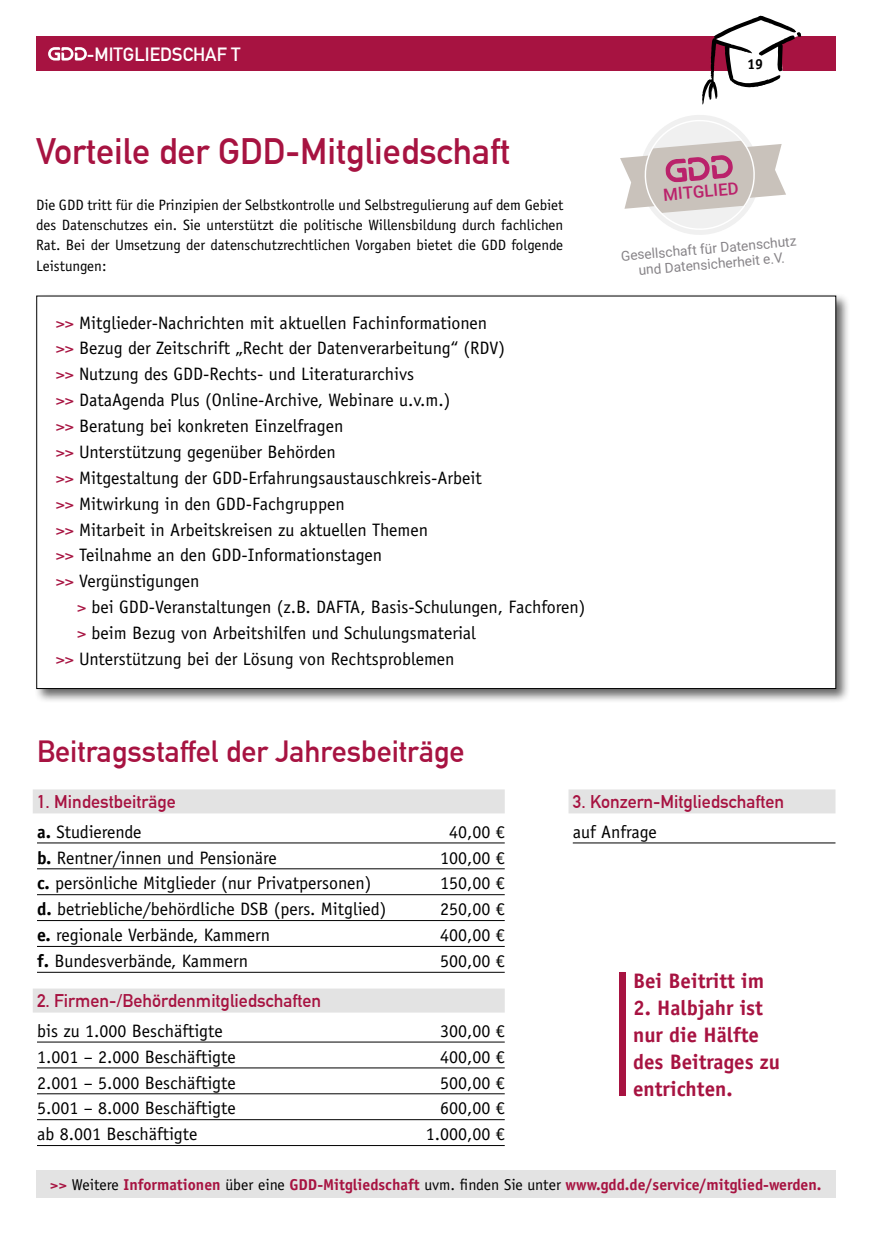
<style>
.page{position:relative;width:872px;height:1234px;background:#fff}
.page>*{position:absolute;margin:0;border:0;box-sizing:border-box;transform-origin:0 0}
.t1{font:700 36px "DIN Alternate";color:#a71341}
.t2{font:700 30px "DIN Alternate";color:#a71341}
.t3{font:700 21px/27px "Officina Sans Std";color:#a71341}
.t4{font:700 18.75px "DIN Alternate";color:#fff}
.t5{font:18px/25.8px "Officina Sans Std";color:#000}
.t6{font:700 18px "DIN Alternate";color:#a71341}
.t7{font:500 16.8px "Roboto";color:#ba226b}
.t8{font:700 15.75px "Officina Sans Std";color:#a71341}
.t9{font:15px/20.2px "Officina Sans Std";color:#000;text-align:justify}
.t10{font:700 14.55px "Officina Sans Std";color:#000}
.t11{font:13.65px/15.6px "Roboto";color:#878488;text-align:center}
.s1{color:#a71341}
.s2{font-weight:700}
.s3{font-weight:400;color:#000}
</style>
<div class="page">
<div style="left:36px;top:36px;width:800px;height:34px;background:#a71341"></div>
<svg style="left:702px;top:16px;width:99px;height:89px"></svg>
<svg style="left:48px;top:47px;width:39px;height:13px"></svg>
<div style="left:36px;top:1169px;width:799px;height:28px;background:#e3e3e3"></div>
<div style="left:34px;top:293px;width:816px;height:409px;background:#000;opacity:.6"></div>
<div style="left:37px;top:296px;width:798px;height:392px;background:#fff"></div>
<svg style="left:620px;top:115px;width:166px;height:120px"></svg>
<div style="left:33px;top:789px;width:472px;height:24px;background:#e3e3e3"></div>
<hr style="left:37px;top:842px;width:468px;height:1px;background:#000">
<hr style="left:37px;top:868px;width:468px;height:1px;background:#000">
<hr style="left:37px;top:894px;width:468px;height:1px;background:#000">
<hr style="left:37px;top:920px;width:468px;height:1px;background:#000">
<hr style="left:37px;top:945px;width:468px;height:1px;background:#000">
<hr style="left:37px;top:971px;width:468px;height:1px;background:#000">
<div style="left:33px;top:988px;width:472px;height:24px;background:#e3e3e3"></div>
<hr style="left:37px;top:1041px;width:468px;height:1px;background:#000">
<hr style="left:37px;top:1067px;width:468px;height:1px;background:#000">
<hr style="left:37px;top:1093px;width:468px;height:1px;background:#000">
<hr style="left:37px;top:1119px;width:468px;height:1px;background:#000">
<hr style="left:37px;top:1144px;width:468px;height:1px;background:#000">
<div style="left:568px;top:789px;width:267px;height:24px;background:#e3e3e3"></div>
<hr style="left:573px;top:842px;width:262px;height:1px;background:#000">
<div style="left:619px;top:972px;width:6px;height:123px;background:#a71341"></div>
<p class="t4" style="left:87px;top:40px;width:155px">-MITGLIEDSCHAF T</p>
<h1 class="t1" style="left:36px;top:124px;width:475px">Vorteile der GDD-Mitgliedschaft</h1>
<p class="t9" style="left:36px;top:194px;width:528px">Die GDD tritt für die Prinzipien der Selbstkontrolle und Selbstregulierung auf dem Gebiet des Datenschutzes ein. Sie unterstützt die politische Willensbildung durch fachlichen Rat. Bei der Umsetzung der datenschutzrechtlichen Vorgaben bietet die GDD folgende Leistungen:</p>
<p class="t5" style="left:56px;top:309px;width:451px"><span class="s1">&gt;&gt;</span> Mitglieder-Nachrichten mit aktuellen Fachinformationen <span class="s1">&gt;&gt;</span> Bezug der Zeitschrift „Recht der Datenverarbeitung“ (RDV) <span class="s1">&gt;&gt;</span> Nutzung des GDD-Rechts- und Literaturarchivs<br><span class="s1">&gt;&gt;</span> DataAgenda Plus (Online-Archive, Webinare u.v.m.)<br><span class="s1">&gt;&gt;</span> Beratung bei konkreten Einzelfragen<br><span class="s1">&gt;&gt;</span> Unterstützung gegenüber Behörden<br><span class="s1">&gt;&gt;</span> Mitgestaltung der GDD-Erfahrungsaustauschkreis-Arbeit<br><span class="s1">&gt;&gt;</span> Mitwirkung in den GDD-Fachgruppen<br><span class="s1">&gt;&gt;</span> Mitarbeit in Arbeitskreisen zu aktuellen Themen<br><span class="s1">&gt;&gt;</span> Teilnahme an den GDD-Informationstagen<br><span class="s1">&gt;&gt;</span> Vergünstigungen</p>
<p class="t5" style="left:77px;top:594px;width:510px"><span class="s1">&gt;</span> bei GDD-Veranstaltungen (z.B. DAFTA, Basis-Schulungen, Fachforen)</p>
<p class="t5" style="left:77px;top:620px;width:400px"><span class="s1">&gt;</span> beim Bezug von Arbeitshilfen und Schulungsmaterial</p>
<p class="t5" style="left:56px;top:645px;width:400px"><span class="s1">&gt;&gt;</span> Unterstützung bei der Lösung von Rechtsproblemen</p>
<h2 class="t2" style="left:37px;top:728px;width:429px">Beitragsstaffel der Jahresbeiträge</h2>
<p class="t10" style="left:747px;top:55px;width:18px">19</p>
<p class="t7" style="left:662px;top:183px;width:77px;rotate:-5deg">MITGLIED</p>
<p class="t11" style="left:620px;top:248px;width:177px;rotate:-5deg">Gesellschaft für Datenschutz und Datensicherheit e.V.</p>
<p class="t6" style="left:37px;top:787px;width:140px">1. Mindestbeiträge</p>
<p class="t5" style="left:37px;top:818px;width:106px"><span class="s2">a.</span> Studierende</p>
<p class="t5" style="left:449px;top:818px;width:57px">40,00 €</p>
<p class="t5" style="left:37px;top:844px;width:241px"><span class="s2">b.</span> Rentner/innen und Pensionäre</p>
<p class="t5" style="left:440px;top:844px;width:66px">100,00 €</p>
<p class="t5" style="left:37px;top:870px;width:336px"><span class="s2">c.</span> persönliche Mitglieder (nur Privatpersonen)</p>
<p class="t5" style="left:440px;top:870px;width:66px">150,00 €</p>
<p class="t5" style="left:37px;top:896px;width:351px"><span class="s2">d.</span> betriebliche/behördliche DSB (pers. Mitglied)</p>
<p class="t5" style="left:440px;top:896px;width:66px">250,00 €</p>
<p class="t5" style="left:37px;top:921px;width:235px"><span class="s2">e.</span> regionale Verbände, Kammern</p>
<p class="t5" style="left:440px;top:921px;width:66px">400,00 €</p>
<p class="t5" style="left:37px;top:947px;width:213px"><span class="s2">f.</span> Bundesverbände, Kammern</p>
<p class="t5" style="left:440px;top:947px;width:66px">500,00 €</p>
<p class="t6" style="left:37px;top:986px;width:286px">2. Firmen-/Behördenmitgliedschaften</p>
<p class="t5" style="left:37px;top:1017px;width:187px">bis zu 1.000 Beschäftigte</p>
<p class="t5" style="left:440px;top:1017px;width:66px">300,00 €</p>
<p class="t5" style="left:37px;top:1043px;width:200px">1.001 – 2.000 Beschäftigte</p>
<p class="t5" style="left:440px;top:1043px;width:66px">400,00 €</p>
<p class="t5" style="left:37px;top:1069px;width:200px">2.001 – 5.000 Beschäftigte</p>
<p class="t5" style="left:440px;top:1069px;width:66px">500,00 €</p>
<p class="t5" style="left:37px;top:1095px;width:200px">5.001 – 8.000 Beschäftigte</p>
<p class="t5" style="left:440px;top:1095px;width:66px">600,00 €</p>
<p class="t5" style="left:37px;top:1120px;width:162px">ab 8.001 Beschäftigte</p>
<p class="t5" style="left:426px;top:1120px;width:80px">1.000,00 €</p>
<p class="t6" style="left:573px;top:787px;width:213px">3. Konzern-Mitgliedschaften</p>
<p class="t5" style="left:573px;top:818px;width:86px">auf Anfrage</p>
<p class="t3" style="left:633px;top:966px;width:133px">Bei Beitritt im</p>
<p class="t3" style="left:633px;top:993px;width:149px">2. Halbjahr ist nur die Hälfte des Beitrages zu entrichten.</p>
<p class="t8" style="left:50px;top:1174px;width:773px">&gt;&gt; <span class="s3">Weitere</span> Informationen <span class="s3">über eine</span> GDD-Mitgliedschaft <span class="s3">uvm. finden Sie unter</span> www.gdd.de/service/mitglied-werden.</p>
</div>
